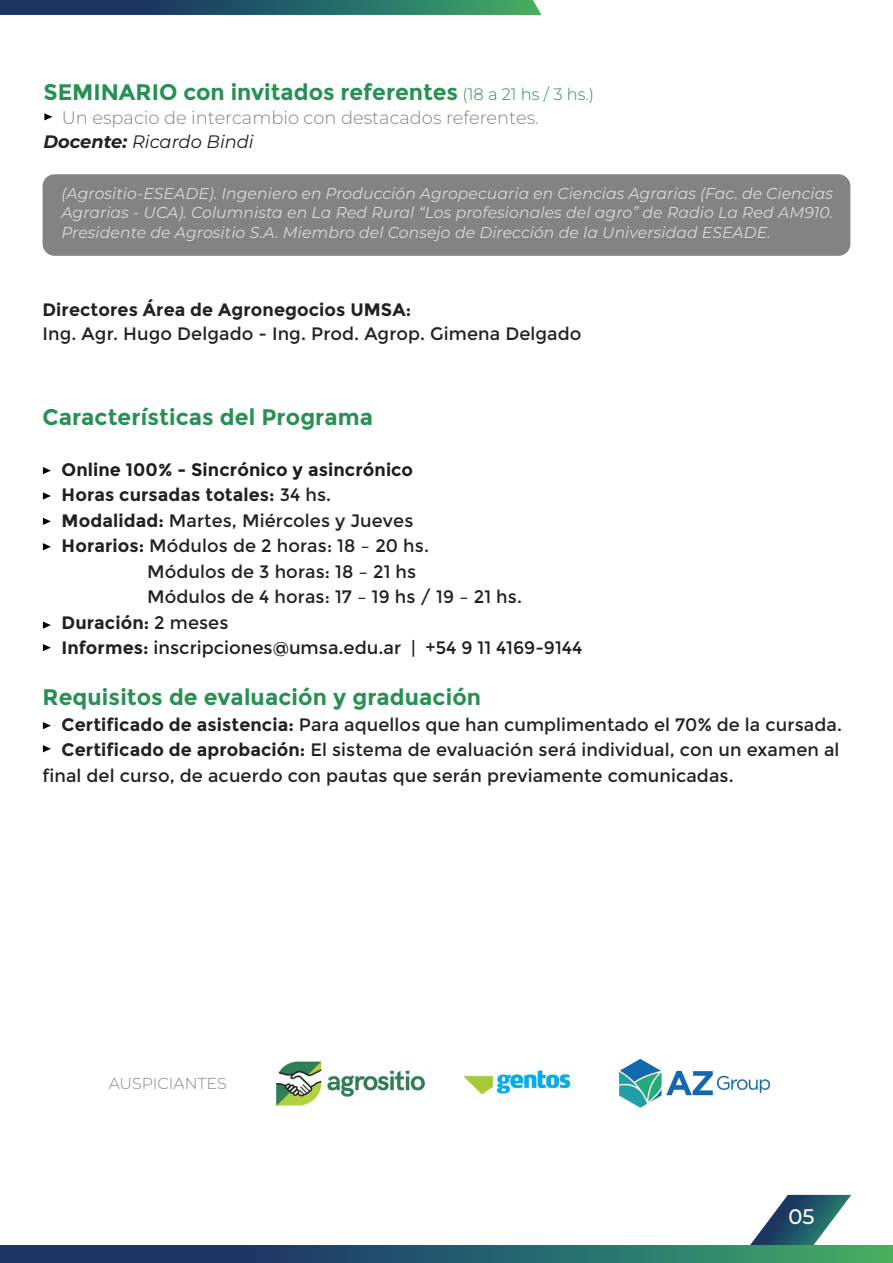
<style>
.page{position:relative;width:893px;height:1263px;background:#fff}
.page>*{position:absolute;margin:0;border:0;box-sizing:border-box;transform-origin:0 0}
.t1{font:700 22.5px "Montserrat";letter-spacing:.005em;color:#269152}
.t2{font:500 21px "Montserrat";color:#fff}
.t3{font:18px "Montserrat";letter-spacing:.005em;color:#212121}
.t4{font:700 18px "Montserrat";letter-spacing:.005em;color:#212121}
.t5{font:300 18px/24px "Montserrat";color:#838383}
.t6{font:18px "Montserrat";color:#1d1d1b}
.t7{font:700 18px "Montserrat";letter-spacing:.005em;color:#1d1d1b}
.t8{font:300 15.9px "Montserrat";color:#878787}
.t9{font:italic 15.75px/19.5px "Montserrat";letter-spacing:.005em;color:#dadada;text-align:justify}
.s1{font-weight:300;font-size:16.5px}
.s2{font-weight:700;font-style:italic;color:#212121}
.s3{font-weight:400;font-style:italic;color:#212121}
.s4{font-weight:400}
.s5{font-weight:700}
.s6{font-weight:700;color:#212121}
</style>
<div class="page">
<svg style="left:737px;top:1195px;width:114px;height:51px"></svg>
<svg style="left:0;top:0;width:541px;height:15px;background:#276166"></svg>
<svg style="left:0;top:1246px;width:893px;height:17px;background:#286068"></svg>
<svg style="left:43px;top:467px;width:8px;height:7px"></svg>
<svg style="left:43px;top:492px;width:8px;height:8px"></svg>
<svg style="left:43px;top:518px;width:8px;height:7px"></svg>
<svg style="left:43px;top:543px;width:8px;height:7px"></svg>
<svg style="left:43px;top:621px;width:8px;height:8px"></svg>
<svg style="left:43px;top:644px;width:8px;height:7px"></svg>
<svg style="left:43px;top:722px;width:8px;height:7px"></svg>
<svg style="left:43px;top:745px;width:8px;height:7px"></svg>
<svg style="left:44px;top:113px;width:8px;height:7px"></svg>
<div style="left:43px;top:174px;width:807px;height:82px;background:#838383;border-radius:12px"></div>
<img style="left:276px;top:1061px;width:149px;height:46px">
<div style="left:356px;top:1095px;width:69px;height:11px;background:#fff"></div>
<img style="left:619px;top:1058px;width:152px;height:50px">
<img style="left:464px;top:1069px;width:107px;height:26px">
<p class="t1" style="left:43px;top:78px;width:552px">SEMINARIO con invitados referentes <span class="s1">(18 a 21 hs / 3 hs.)</span></p>
<p class="t5" style="left:43px;top:105px;width:497px;text-indent:18px">Un espacio de intercambio con destacados referentes.<br><span class="s2">Docente:</span> <span class="s3">Ricardo Bindi</span></p>
<p class="t9" style="left:61px;top:183px;width:773px">(Agrositio-ESEADE). Ingeniero en Producción Agropecuaria en Ciencias Agrarias (Fac. de Ciencias Agrarias - UCA). Columnista en La Red Rural “Los profesionales del agro” de Radio La Red AM910.<br>Presidente de Agrositio S.A. Miembro del Consejo de Dirección de la Universidad ESEADE.</p>
<p class="t4" style="left:43px;top:299px;width:370px">Directores Área de Agronegocios UMSA:</p>
<p class="t3" style="left:43px;top:324px;width:540px">Ing. Agr. Hugo Delgado - Ing. Prod. Agrop. Gimena Delgado</p>
<p class="t1" style="left:42px;top:403px;width:332px">Características del Programa</p>
<p class="t7" style="left:62px;top:458px;width:353px">Online 100% - Sincrónico y asincrónico</p>
<p class="t4" style="left:62px;top:484px;width:271px">Horas cursadas totales: <span class="s4">34 hs.</span></p>
<p class="t3" style="left:62px;top:510px;width:353px"><span class="s5">Modalidad:</span> Martes, Miércoles y Jueves</p>
<p class="t3" style="left:62px;top:535px;width:369px"><span class="s5">Horarios:</span> Módulos de 2 horas: 18 – 20 hs.</p>
<p class="t3" style="left:147px;top:561px;width:271px">Módulos de 3 horas: 18 – 21 hs</p>
<p class="t3" style="left:147px;top:586px;width:376px">Módulos de 4 horas: 17 – 19 hs / 19 – 21 hs.</p>
<p class="t4" style="left:62px;top:612px;width:168px">Duración: <span class="s4">2 meses</span></p>
<p class="t6" style="left:62px;top:637px;width:522px"><span class="s6">Informes:</span> inscripciones@umsa.edu.ar | +54 9 11 4169-9144</p>
<p class="t1" style="left:42px;top:684px;width:440px">Requisitos de evaluación y graduación</p>
<p class="t3" style="left:62px;top:714px;width:782px"><span class="s5">Certificado de asistencia:</span> Para aquellos que han cumplimentado el 70% de la cursada.</p>
<p class="t3" style="left:62px;top:739px;width:779px"><span class="s5">Certificado de aprobación:</span> El sistema de evaluación será individual, con un examen al</p>
<p class="t3" style="left:42px;top:765px;width:693px">final del curso, de acuerdo con pautas que serán previamente comunicadas.</p>
<p class="t8" style="left:109px;top:1073px;width:120px">AUSPICIANTES</p>
<p class="t2" style="left:788px;top:1203px;width:28px">05</p>
</div>
